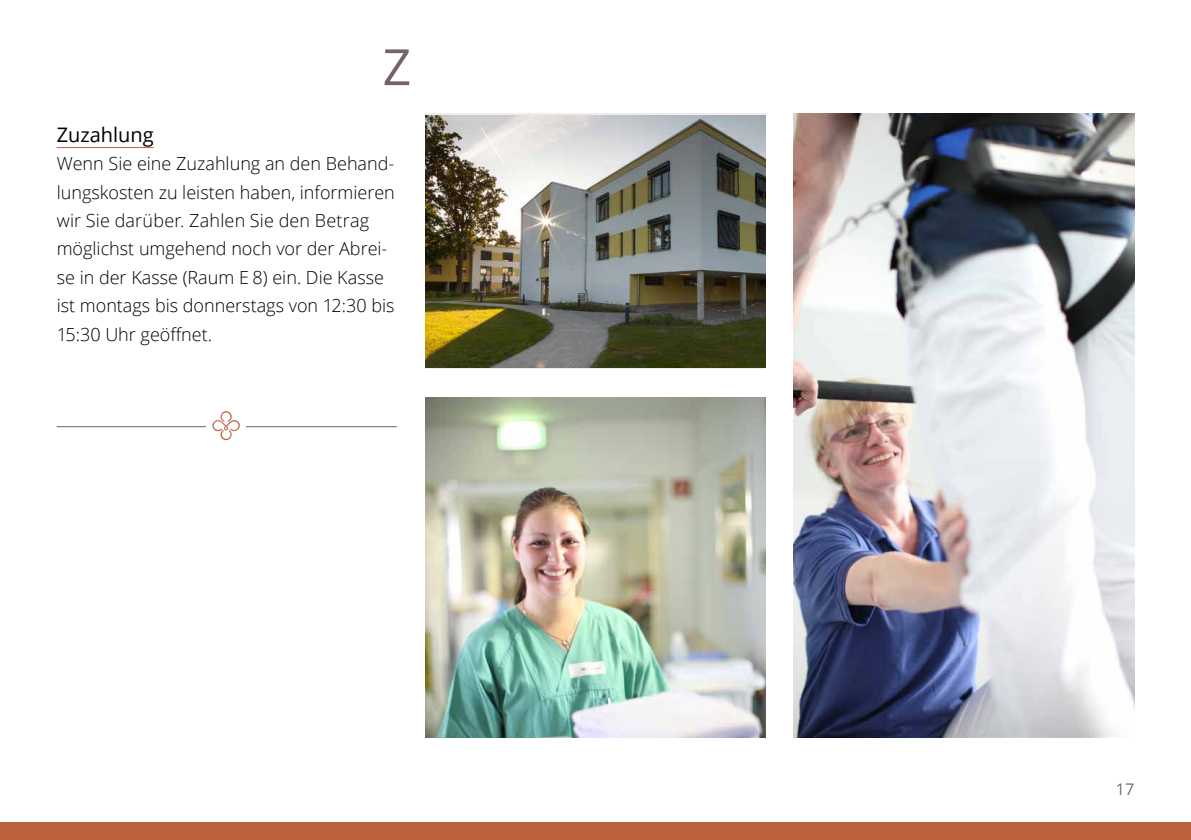
<style>
.page{position:relative;width:1191px;height:840px;background:#fff}
.page>*{position:absolute;margin:0;border:0;box-sizing:border-box;transform-origin:0 0}
.t1{font:50px "Open Sans";color:#786168}
.t2{font:20px "Open Sans";color:#000}
.t3{font:300 18px/28.4px "Open Sans";color:#000}
.t4{font:16px "Open Sans";color:#6f6f6e}
</style>
<div class="page">
<div style="left:0;top:822px;width:1191px;height:17px;background:#bb613e"></div>
<hr style="left:57px;top:147px;width:97px;height:1px;background:#bb613e">
<img style="left:425px;top:115px;width:340px;height:252px">
<img style="left:425px;top:397px;width:340px;height:340px">
<img style="left:794px;top:113px;width:340px;height:624px">
<hr style="left:57px;top:426px;width:340px;height:1px;background:#786168">
<div style="left:206px;top:405px;width:40px;height:40px;background:#fff"></div>
<svg style="left:212px;top:411px;width:28px;height:29px"></svg>
<h1 class="t1" style="left:382px;top:33px;width:30px">Z</h1>
<p class="t2" style="left:57px;top:121px;width:99px">Zuzahlung</p>
<p class="t3" style="left:57px;top:149px;width:340px">Wenn Sie eine Zuzahlung an den Behand&shy;lungskosten zu leisten haben, informieren wir Sie darüber. Zahlen Sie den Betrag möglichst umgehend noch vor der Abrei&shy;se in der Kasse (Raum E 8) ein. Die Kasse ist montags bis donnerstags von 12:30 bis 15:30 Uhr geöffnet.</p>
<p class="t4" style="left:1116px;top:777px;width:20px">17</p>
</div>
